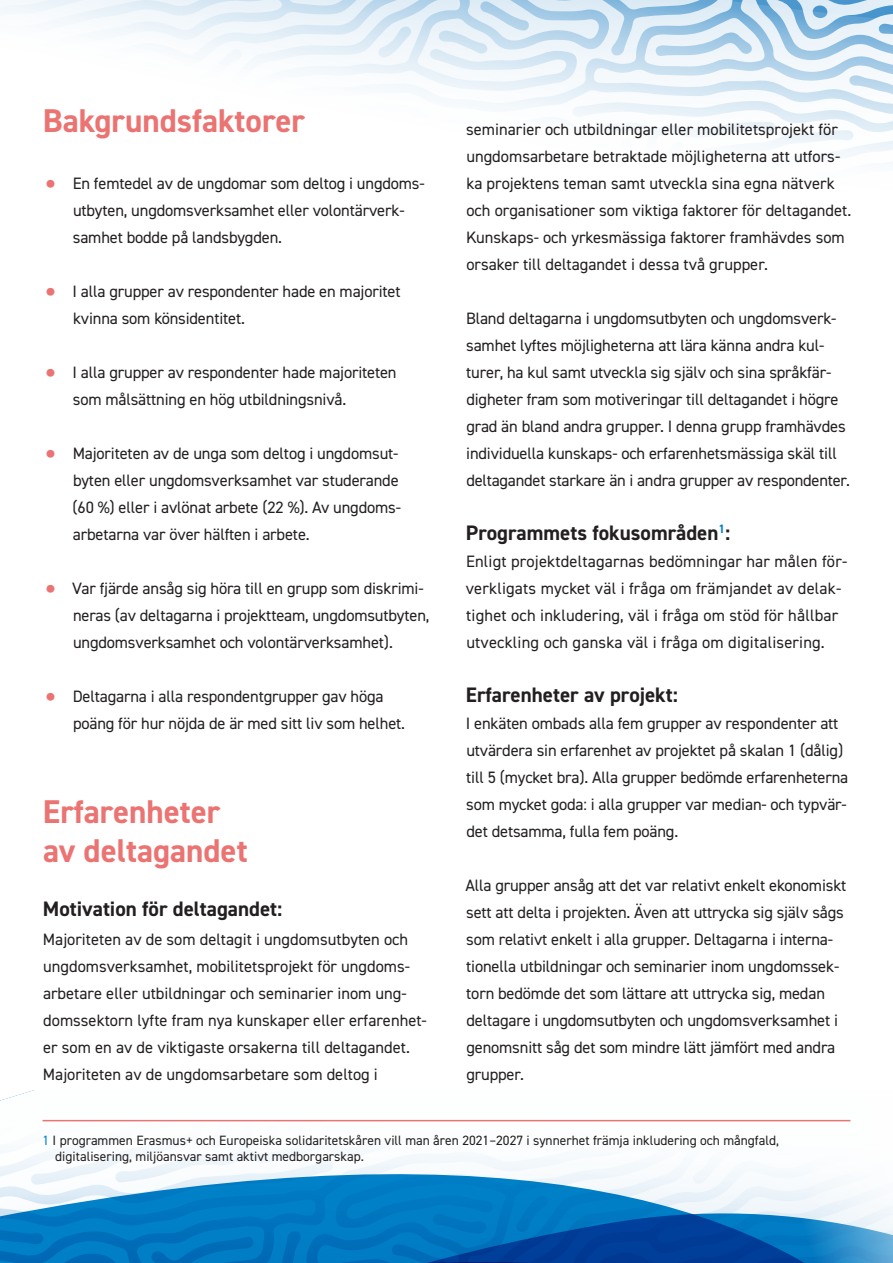
<style>
.page{position:relative;width:893px;height:1263px;background:#fff}
.page>*{position:absolute;margin:0;border:0;box-sizing:border-box;transform-origin:0 0}
.H2_Kappaleotsikko{font:700 33px/39.6px "DIN2014";color:#eb7372}
.t1{font:700 21px "DIN2014";color:#231f20}
.Leipis{font:16.5px/27px "DIN2014";letter-spacing:-.01em;color:#231f20}
.Leipis-2{font:16.5px/27px "DIN2014";letter-spacing:.01em;color:#231f20}
.Leipis-3{font:13.5px/16.2px "DIN2014";color:#231f20}
.s1{font-weight:800;font-size:30px;color:#eb7372}
.s2{color:#0084ca}
</style>
<div class="page">
<svg style="left:0;top:0;width:893px;height:157px"></svg>
<svg style="left:0;top:1091px;width:893px;height:172px"></svg>
<hr style="left:43px;top:1120px;width:807px;height:1px;background:#eb7372">
<p class="H2_Kappaleotsikko" style="left:43px;top:100px;width:263px">Bakgrundsfaktorer</p>
<p class="Leipis" style="left:73px;top:170px;width:353px;text-indent:-27px"><span class="s1">•</span> En femtedel av de ungdomar som deltog i ungdoms&shy;utbyten, ungdomsverksamhet eller volontärverk&shy;samhet bodde på landsbygden.</p>
<p class="Leipis" style="left:73px;top:278px;width:329px;text-indent:-27px"><span class="s1">•</span> I alla grupper av respondenter hade en majoritet kvinna som könsidentitet.</p>
<p class="Leipis" style="left:73px;top:359px;width:325px;text-indent:-27px"><span class="s1">•</span> I alla grupper av respondenter hade majoriteten som målsättning en hög utbildningsnivå.</p>
<p class="Leipis" style="left:73px;top:440px;width:330px;text-indent:-26px"><span class="s1">•</span> Majoriteten av de unga som deltog i ungdomsut&shy;byten eller ungdomsverksamhet var studerande (60 %) eller i avlönat arbete (22 %). Av ungdoms&shy;arbetarna var över hälften i arbete.</p>
<p class="Leipis" style="left:73px;top:575px;width:358px;text-indent:-27px"><span class="s1">•</span> Var fjärde ansåg sig höra till en grupp som diskrimi&shy;neras (av deltagarna i projektteam, ungdomsutbyten, ungdomsverksamhet och volontärverksamhet).</p>
<p class="Leipis" style="left:73px;top:683px;width:334px;text-indent:-27px"><span class="s1">•</span> Deltagarna i alla respondentgrupper gav höga poäng för hur nöjda de är med sitt liv som helhet.</p>
<p class="H2_Kappaleotsikko" style="left:43px;top:791px;width:206px">Erfarenheter av deltagandet</p>
<p class="t1" style="left:43px;top:895px;width:241px">Motivation för deltagandet:</p>
<p class="Leipis" style="left:43px;top:926px;width:385px">Majoriteten av de som deltagit i ungdomsutbyten och ungdomsverksamhet, mobilitetsprojekt för ungdoms&shy;arbetare eller utbildningar och seminarier inom ung&shy;domssektorn lyfte fram nya kunskaper eller erfarenhet&shy;er som en av de viktigaste orsakerna till deltagandet.<br>Majoriteten av de ungdomsarbetare som deltog i</p>
<p class="Leipis" style="left:466px;top:115px;width:387px">seminarier och utbildningar eller mobilitetsprojekt för ungdomsarbetare betraktade möjligheterna att utfors&shy;ka projektens teman samt utveckla sina egna nätverk och organisationer som viktiga faktorer för deltagandet.<br>Kunskaps- och yrkesmässiga faktorer framhävdes som orsaker till deltagandet i dessa två grupper.</p>
<p class="Leipis" style="left:466px;top:304px;width:386px">Bland deltagarna i ungdomsutbyten och ungdomsverk&shy;samhet lyftes möjligheterna att lära känna andra kul&shy;turer, ha kul samt utveckla sig själv och sina språkfär&shy;digheter fram som motiveringar till deltagandet i högre grad än bland andra grupper. I denna grupp framhävdes individuella kunskaps- och erfarenhetsmässiga skäl till deltagandet starkare än i andra grupper av respondenter.</p>
<p class="t1" style="left:466px;top:519px;width:266px">Programmets fokusområden<sup>1</sup>:</p>
<p class="Leipis-2" style="left:466px;top:548px;width:383px">Enligt projektdeltagarnas bedömningar har målen för&shy;verkligats mycket väl i fråga om främjandet av delak&shy;tighet och inkludering, väl i fråga om stöd för hållbar utveckling och ganska väl i fråga om digitalisering.</p>
<p class="t1" style="left:466px;top:681px;width:213px">Erfarenheter av projekt:</p>
<p class="Leipis" style="left:466px;top:710px;width:384px">I enkäten ombads alla fem grupper av respondenter att utvärdera sin erfarenhet av projektet på skalan 1 (dålig) till 5 (mycket bra). Alla grupper bedömde erfarenheterna som mycket goda: i alla grupper var median- och typvär&shy;det detsamma, fulla fem poäng.</p>
<p class="Leipis" style="left:465px;top:871px;width:383px">Alla grupper ansåg att det var relativt enkelt ekonomiskt sett att delta i projekten. Även att uttrycka sig själv sågs som relativt enkelt i alla grupper. Deltagarna i interna&shy;tionella utbildningar och seminarier inom ungdomssek&shy;torn bedömde det som lättare att uttrycka sig, medan deltagare i ungdomsutbyten och ungdomsverksamhet i genomsnitt såg det som mindre lätt jämfört med andra grupper.</p>
<p class="Leipis-3" style="left:55px;top:1132px;width:725px;text-indent:-13px"><span class="s2">1</span> I programmen Erasmus+ och Europeiska solidaritetskåren vill man åren 2021–2027 i synnerhet främja inkludering och mångfald, digitalisering, miljöansvar samt aktivt medborgarskap.</p>
</div>
